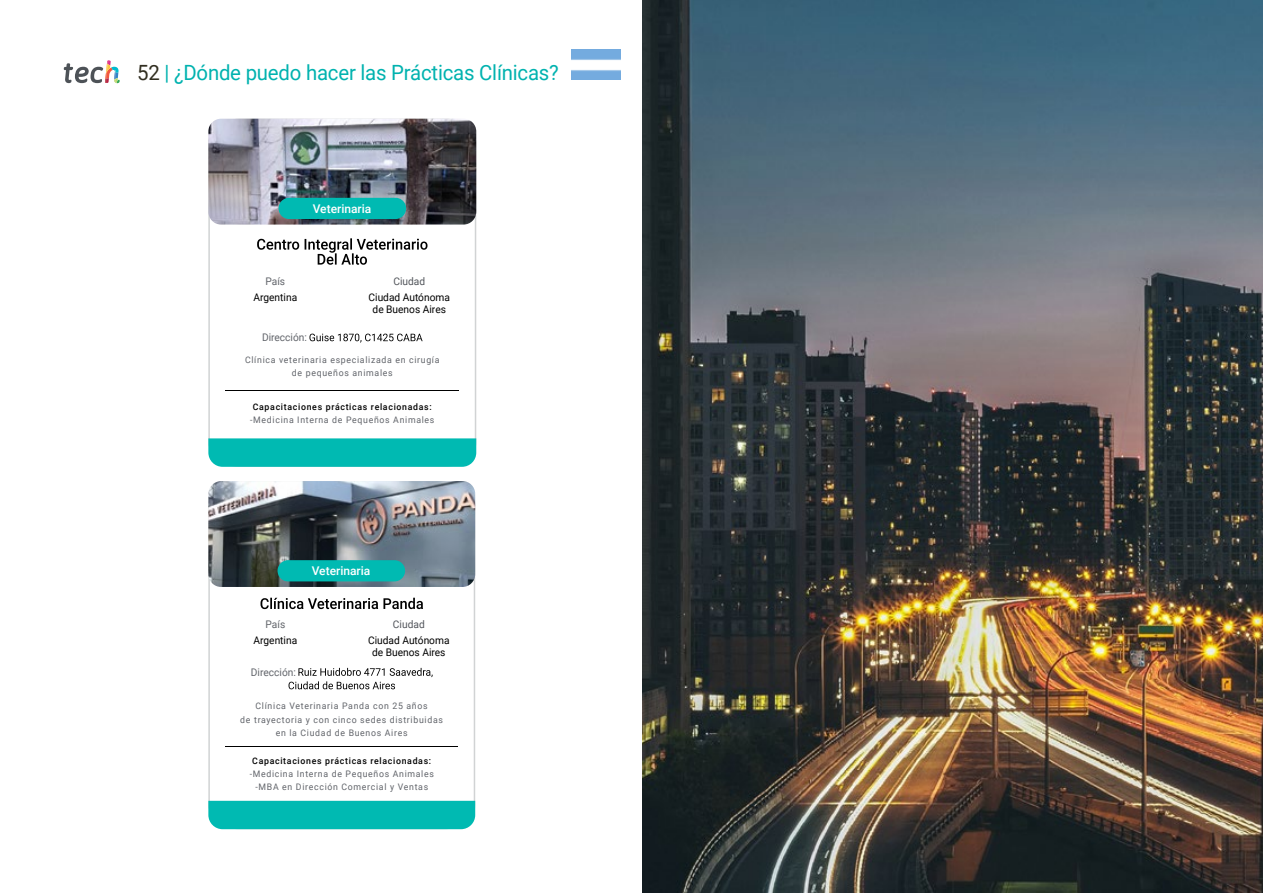
<style>
.page{position:relative;width:1263px;height:893px;background:#fff}
.page>*{position:absolute;margin:0;border:0;box-sizing:border-box;transform-origin:0 0}
.t1{font:21px "Roboto";letter-spacing:-.01em;color:#00b2af}
.t2{font:500 12px "Roboto";color:#fff}
.t3{font:10.5px/12px "Roboto";color:#000;text-align:center}
.t4{font:10.5px "Roboto";color:#61646a}
.t5{font:10.5px "Roboto";color:#52555b}
.t6{font:9px/13.5px "Roboto";letter-spacing:.08em;color:#61646a;text-align:center}
.t7{font:500 9px "Roboto";letter-spacing:.08em;color:#000}
.s1{color:#312e20}
</style>
<div class="page">
<svg style="left:64px;top:60px;width:56px;height:24px"></svg>
<img style="left:642px;top:0;width:621px;height:893px">
<svg style="left:208px;top:118px;width:269px;height:337px"></svg>
<img style="left:208px;top:119px;width:268px;height:106px">
<div style="left:279px;top:198px;width:127px;height:21px;background:#00bab2;border-radius:11px"></div>
<svg style="left:208px;top:438px;width:268px;height:29px;background:#08bcb4"></svg>
<hr style="left:225px;top:390px;width:234px;height:1px;background:#000">
<svg style="left:257px;top:238px;width:170px;height:27px"></svg>
<svg style="left:309px;top:334px;width:114px;height:9px"></svg>
<svg style="left:208px;top:492px;width:268px;height:338px"></svg>
<img style="left:208px;top:481px;width:267px;height:106px">
<div style="left:277px;top:560px;width:128px;height:21px;background:#00bab2;border-radius:11px"></div>
<div style="left:208px;top:801px;width:267px;height:28px;background:#00bab2"></div>
<hr style="left:225px;top:746px;width:233px;height:1px;background:#000">
<svg style="left:260px;top:598px;width:163px;height:11px"></svg>
<svg style="left:289px;top:668px;width:144px;height:21px"></svg>
<h1 class="t1" style="left:137px;top:57px;width:423px"><span class="s1">52</span> | ¿Dónde puedo hacer las Prácticas Clínicas?</h1>
<h2 class="t2" style="left:313px;top:200px;width:60px">Veterinaria</h2>
<p class="t4" style="left:265px;top:274px;width:21px">País</p>
<p class="t3" style="left:253px;top:291px;width:45px">Argentina</p>
<p class="t5" style="left:393px;top:274px;width:33px">Ciudad</p>
<p class="t3" style="left:369px;top:291px;width:83px">Ciudad Autónoma de Buenos Aires</p>
<p class="t4" style="left:262px;top:330px;width:46px">Dirección:</p>
<p class="t6" style="left:245px;top:353px;width:196px">Clínica veterinaria especializada en cirugía de pequeños animales</p>
<p class="t7" style="left:253px;top:400px;width:180px">Capacitaciones prácticas relacionadas:</p>
<p class="t6" style="left:250px;top:413px;width:186px">-Medicina Interna de Pequeños Animales</p>
<h2 class="t2" style="left:312px;top:563px;width:60px">Veterinaria</h2>
<p class="t4" style="left:266px;top:617px;width:21px">País</p>
<p class="t3" style="left:254px;top:634px;width:45px">Argentina</p>
<p class="t4" style="left:251px;top:665px;width:46px">Dirección:</p>
<p class="t5" style="left:393px;top:617px;width:33px">Ciudad</p>
<p class="t3" style="left:368px;top:634px;width:83px">Ciudad Autónoma de Buenos Aires</p>
<p class="t6" style="left:240px;top:699px;width:204px">Clínica Veterinaria Panda con 25 años<br>de trayectoria y con cinco sedes distribuidas en la Ciudad de Buenos Aires</p>
<p class="t7" style="left:252px;top:754px;width:180px">Capacitaciones prácticas relacionadas:</p>
<p class="t6" style="left:250px;top:767px;width:186px">-Medicina Interna de Pequeños Animales -MBA en Dirección Comercial y Ventas</p>
</div>
